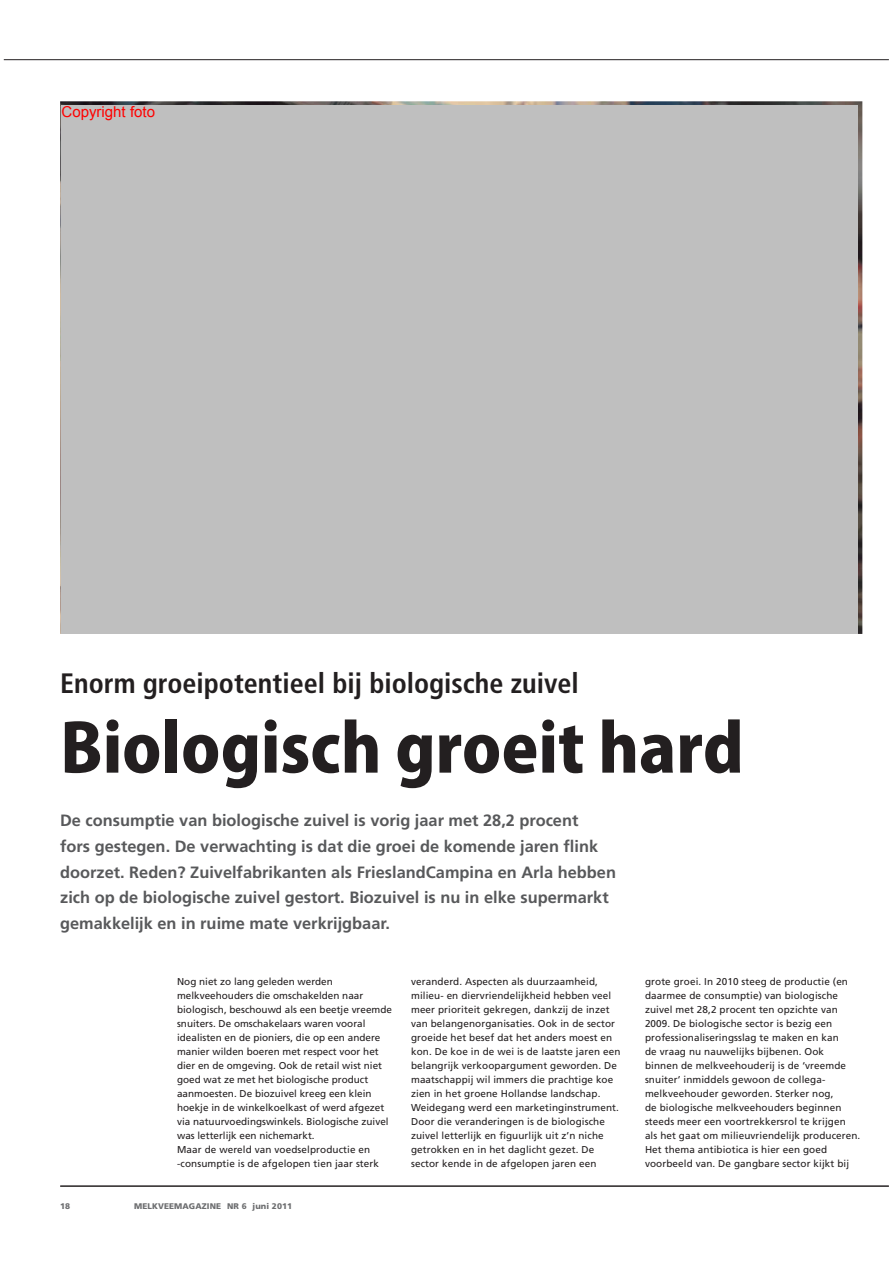
<style>
.page{position:relative;width:893px;height:1263px;background:#fff}
.page>*{position:absolute;margin:0;border:0;box-sizing:border-box;transform-origin:0 0}
.t1{font:66px "Koz Go Pro Heavy 90 msp RKSJ H";color:#231f20}
.t2{font:700 condensed 28.05px "Frutiger LT Std";color:#231f20}
.t3{font:700 16.35px/25.7px "Frutiger LT Std";color:#58595b}
.t4{font:15px "Arial";color:#f00}
.t5{font:9.9px/14.1px "Frutiger LT Std";letter-spacing:.01em;color:#231f20}
.t6{font:900 8.25px "Frutiger LT Std";letter-spacing:.01em;color:#6d6e70}
</style>
<div class="page">
<hr style="left:4px;top:59px;width:885px;height:1px;background:#231f20">
<hr style="left:60px;top:1186px;width:829px;height:1px;background:#231f20">
<div style="left:62px;top:105px;width:796px;height:529px;background:#bfbfbf"></div>
<h3 class="t4" style="left:62px;top:102px;width:95px">Copyright foto</h3>
<h2 class="t2" style="left:60px;top:672px;width:520px">Enorm groeipotentieel bij biologische zuivel</h2>
<h1 class="t1" style="left:60px;top:723px;width:685px">Biologisch groeit hard</h1>
<p class="t3" style="left:60px;top:808px;width:557px">De consumptie van biologische zuivel is vorig jaar met 28,2 procent<br>fors gestegen. De verwachting is dat die groei de komende jaren flink doorzet. Reden? Zuivelfabrikanten als FrieslandCampina en Arla hebben zich op de biologische zuivel gestort. Biozuivel is nu in elke supermarkt gemakkelijk en in ruime mate verkrijgbaar.</p>
<p class="t5" style="left:177px;top:975px;width:216px">Nog niet zo lang geleden werden melkveehouders die omschakelden naar biologisch, beschouwd als een beetje vreemde snuiters. De omschakelaars waren vooral idealisten en de pioniers, die op een andere manier wilden boeren met respect voor het dier en de omgeving. Ook de retail wist niet goed wat ze met het biologische product aanmoesten. De biozuivel kreeg een klein hoekje in de winkelkoelkast of werd afgezet via natuurvoedingswinkels. Biologische zuivel was letterlijk een nichemarkt.<br>Maar de wereld van voedselproductie en -consumptie is de afgelopen tien jaar sterk</p>
<p class="t5" style="left:411px;top:975px;width:211px">veranderd. Aspecten als duurzaamheid, milieu- en diervriendelijkheid hebben veel meer prioriteit gekregen, dankzij de inzet van belangenorganisaties. Ook in de sector groeide het besef dat het anders moest en kon. De koe in de wei is de laatste jaren een belangrijk verkoopargument geworden. De maatschappij wil immers die prachtige koe zien in het groene Hollandse landschap.<br>Weidegang werd een marketinginstrument.<br>Door die veranderingen is de biologische zuivel letterlijk en figuurlijk uit z’n niche getrokken en in het daglicht gezet. De sector kende in de afgelopen jaren een</p>
<p class="t5" style="left:645px;top:975px;width:217px">grote groei. In 2010 steeg de productie (en daarmee de consumptie) van biologische zuivel met 28,2 procent ten opzichte van 2009. De biologische sector is bezig een professionaliseringsslag te maken en kan<br>de vraag nu nauwelijks bijbenen. Ook<br>binnen de melkveehouderij is de ‘vreemde snuiter’ inmiddels gewoon de collega&shy;melkveehouder geworden. Sterker nog,<br>de biologische melkveehouders beginnen steeds meer een voortrekkersrol te krijgen als het gaat om milieuvriendelijk produceren.<br>Het thema antibiotica is hier een goed voorbeeld van. De gangbare sector kijkt bij</p>
<p class="t6" style="left:60px;top:1203px;width:12px">18</p>
<p class="t6" style="left:134px;top:1203px;width:160px">MELKVEEMAGAZINE NR 6 juni 2011</p>
</div>
